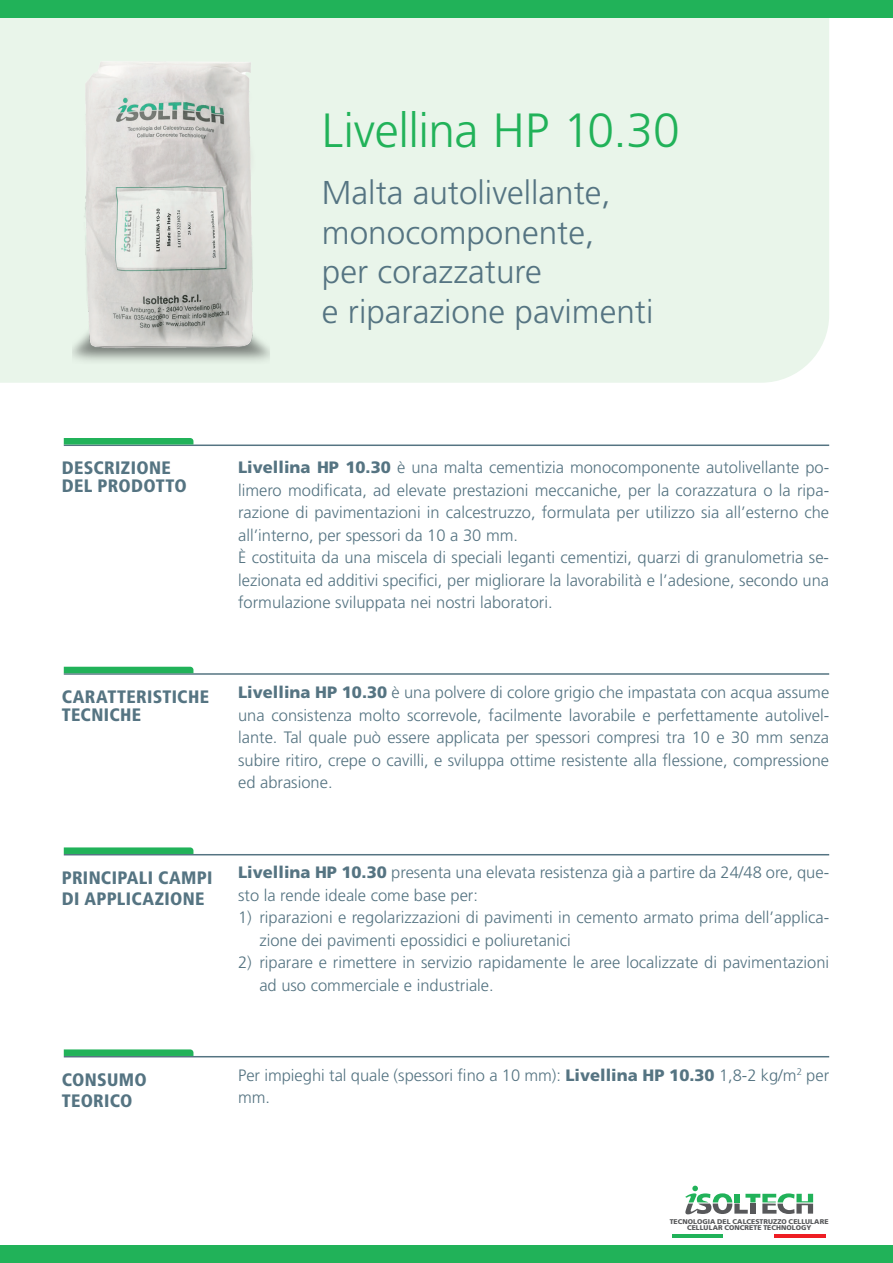
<style>
.page{position:relative;width:893px;height:1263px;background:#fff}
.page>*{position:absolute;margin:0;border:0;box-sizing:border-box;transform-origin:0 0}
.t1{font:300 48px "Frutiger LT Std";letter-spacing:-.01em;color:#21b259}
.t2{font:300 33px/39.6px "Frutiger LT Std";color:#557482}
.t3{font:900 condensed 18px/18px "Frutiger LT Std";letter-spacing:.015em;color:#557482}
.t4{font:300 16.5px/22.5px "Frutiger LT Std";color:#557482}
.t5{font:900 6.9px/6.3px "Frutiger LT Std";letter-spacing:.01em;color:#57585a;text-align:center}
.s1{font-weight:900}
</style>
<div class="page">
<div style="left:0;top:17px;width:829px;height:366px;background:#e9f5ea"></div>
<svg style="left:685px;top:1186px;width:128px;height:28px"></svg>
<hr style="left:672px;top:1235px;width:51px;height:3px;background:#21b259">
<hr style="left:775px;top:1235px;width:51px;height:3px;background:#ee1d23">
<div style="left:0;top:0;width:893px;height:17px;background:#21b259"></div>
<div style="left:0;top:1246px;width:893px;height:17px;background:#21b259"></div>
<hr style="left:64px;top:444px;width:765px;height:2px;background:#557482">
<svg style="left:64px;top:438px;width:129px;height:6px"></svg>
<hr style="left:64px;top:673px;width:765px;height:2px;background:#557482">
<svg style="left:64px;top:667px;width:129px;height:6px"></svg>
<hr style="left:64px;top:854px;width:765px;height:1px;background:#557482">
<svg style="left:64px;top:847px;width:129px;height:7px"></svg>
<hr style="left:64px;top:1056px;width:765px;height:1px;background:#557482">
<svg style="left:64px;top:1049px;width:129px;height:7px"></svg>
<img style="left:73px;top:38px;width:198px;height:331px">
<h1 class="t1" style="left:322px;top:103px;width:359px">Livellina HP 10.30</h1>
<h2 class="t2" style="left:322px;top:173px;width:333px">Malta autolivellante, monocomponente,<br>per corazzature<br>e riparazione pavimenti</h2>
<p class="t3" style="left:62px;top:459px;width:127px">DESCRIZIONE<br>DEL PRODOTTO</p>
<p class="t3" style="left:62px;top:688px;width:149px">CARATTERISTICHE<br>TECNICHE</p>
<p class="t4" style="left:238px;top:456px;width:593px"><span class="s1">Livellina HP 10.30</span> è una malta cementizia monocomponente autolivellante po&shy;limero modificata, ad elevate prestazioni meccaniche, per la corazzatura o la ripa&shy;razione di pavimentazioni in calcestruzzo, formulata per utilizzo sia all’esterno che all’interno, per spessori da 10 a 30 mm.<br>È costituita da una miscela di speciali leganti cementizi, quarzi di granulometria se&shy;lezionata ed additivi specifici, per migliorare la lavorabilità e l’adesione, secondo una formulazione sviluppata nei nostri laboratori.</p>
<p class="t4" style="left:238px;top:681px;width:593px;text-align:justify"><span class="s1">Livellina HP 10.30</span> è una polvere di colore grigio che impastata con acqua assume una consistenza molto scorrevole, facilmente lavorabile e perfettamente autolivel&shy;lante. Tal quale può essere applicata per spessori compresi tra 10 e 30 mm senza subire ritiro, crepe o cavilli, e sviluppa ottime resistente alla flessione, compressione ed abrasione.</p>
<p class="t3" style="left:62px;top:867px;width:152px;line-height:21px">PRINCIPALI CAMPI<br>DI APPLICAZIONE</p>
<p class="t4" style="left:238px;top:862px;width:593px"><span class="s1">Livellina HP 10.30</span> presenta una elevata resistenza già a partire da 24/48 ore, que&shy;sto la rende ideale come base per:</p>
<p class="t4" style="left:259px;top:907px;width:571px;text-indent:-21px">1) riparazioni e regolarizzazioni di pavimenti in cemento armato prima dell’applica&shy;zione dei pavimenti epossidici e poliuretanici</p>
<p class="t4" style="left:259px;top:952px;width:571px;text-indent:-21px">2) riparare e rimettere in servizio rapidamente le aree localizzate di pavimentazioni ad uso commerciale e industriale.</p>
<p class="t3" style="left:62px;top:1069px;width:86px;line-height:21px">CONSUMO<br>TEORICO</p>
<p class="t4" style="left:238px;top:1064px;width:593px">Per impieghi tal quale (spessori fino a 10 mm): <span class="s1">Livellina HP 10.30</span> 1,8-2 kg/m<sup>2</sup> per mm.</p>
<p class="t5" style="left:670px;top:1218px;width:160px">TECNOLOGIA DEL CALCESTRUZZO CELLULARE<br>CELLULAR CONCRETE TECHNOLOGY</p>
</div>
